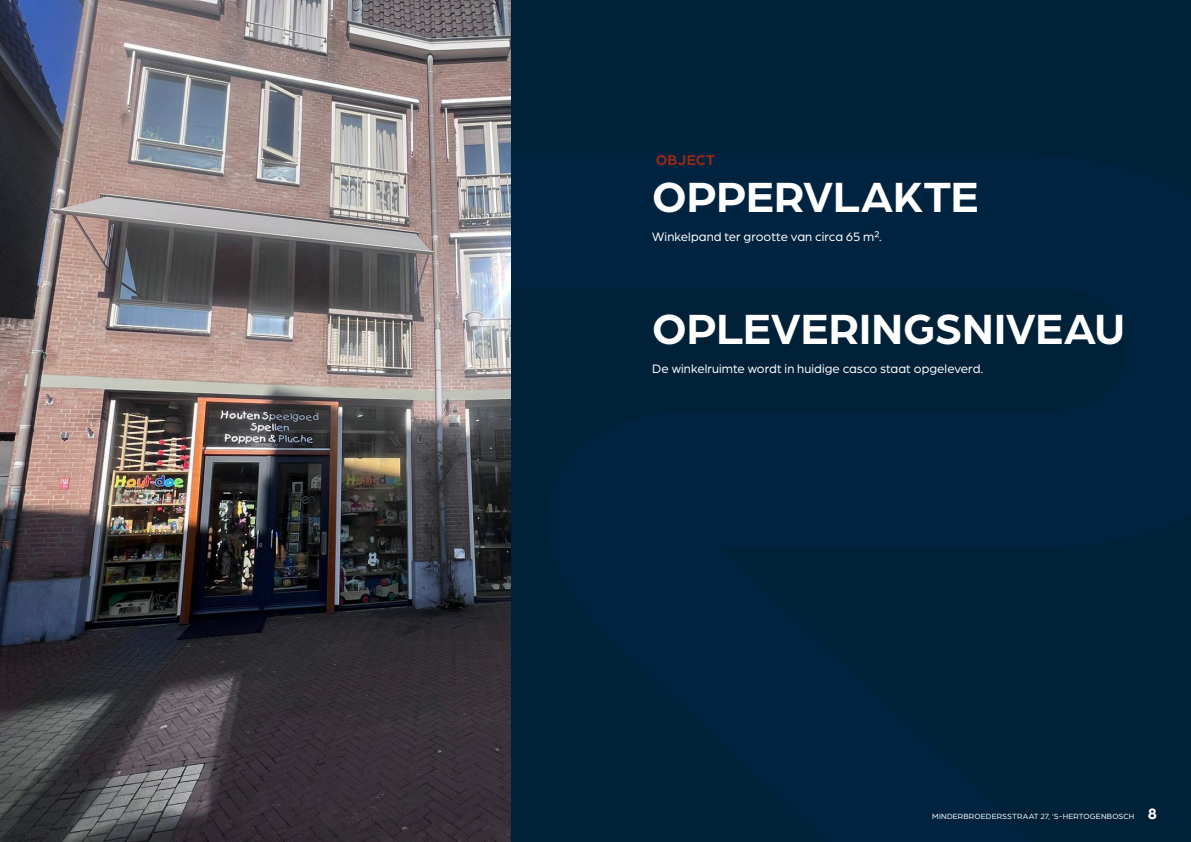
<style>
.page{position:relative;width:1191px;height:842px;background:#fff}
.page>*{position:absolute;margin:0;border:0;box-sizing:border-box;transform-origin:0 0}
.Koppen_groot_wit{font:700 45px "Arboria";letter-spacing:-.005em;color:#fff}
.Kopjes_klein_rood{font:700 15px "Arboria";letter-spacing:.01em;color:#bc2701}
.Broodtekst_wit{font:13px "Arboria";letter-spacing:.005em;color:#fff}
.t1{font:8px "Arboria";letter-spacing:.02em;color:#fff}
.s1{font-weight:700;font-size:16px}
</style>
<div class="page">
<div style="left:32px;top:0;width:1159px;height:842px;background:#002138"></div>
<img style="left:0;top:1px;width:510px;height:841px">
<p class="Kopjes_klein_rood" style="left:656px;top:150px;width:61px">OBJECT</p>
<p class="Koppen_groot_wit" style="left:652px;top:166px;width:328px">OPPERVLAKTE</p>
<p class="Broodtekst_wit" style="left:652px;top:228px;width:231px">Winkelpand ter grootte van circa 65 m².</p>
<p class="Koppen_groot_wit" style="left:652px;top:298px;width:474px">OPLEVERINGSNIVEAU</p>
<p class="Broodtekst_wit" style="left:652px;top:360px;width:332px">De winkelruimte wordt in huidige casco staat opgeleverd.</p>
<p class="t1" style="left:932px;top:811px;width:226px">MINDERBROEDERSSTRAAT 27, ‘S-HERTOGENBOSCH <span class="s1">8</span></p>
</div>
